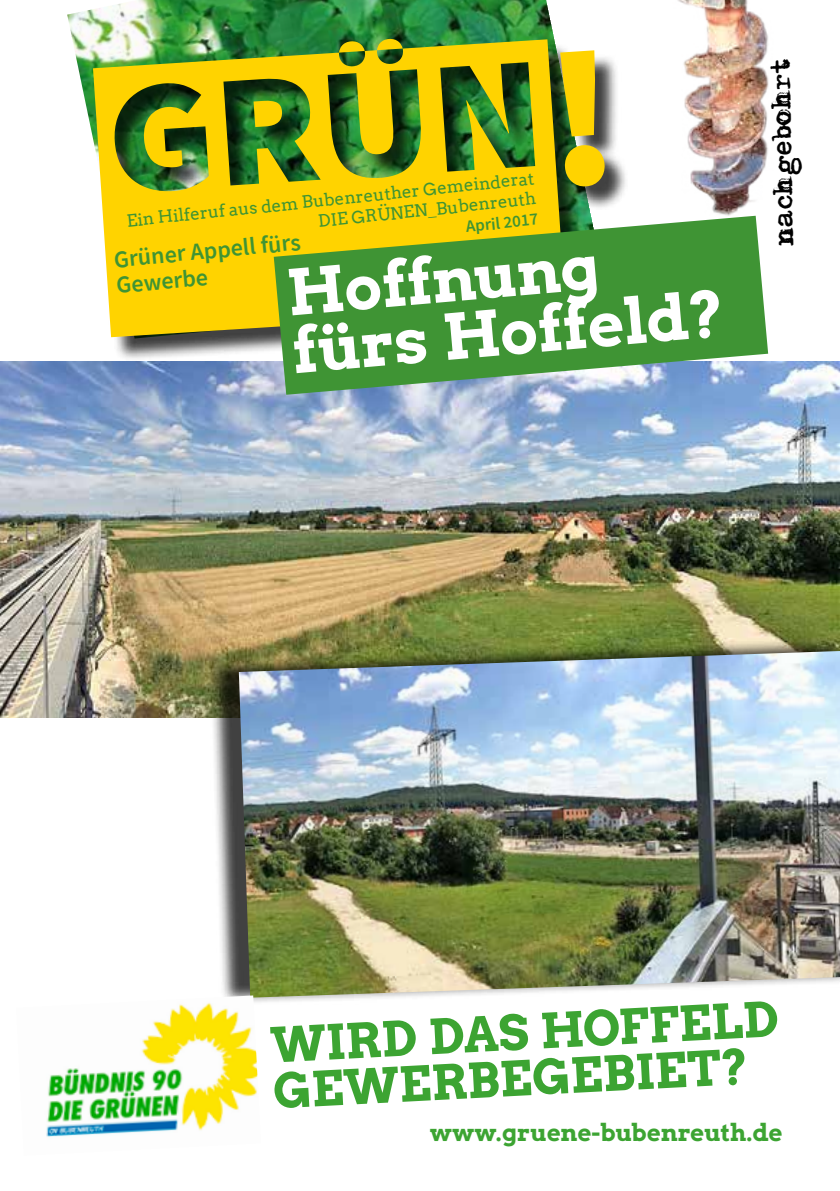
<style>
.page{position:relative;width:840px;height:1191px;background:#fff}
.page>*{position:absolute;margin:0;border:0;box-sizing:border-box;transform-origin:0 0}
.t1{font:62.8px/58px "Arvo Gruen";color:#fff}
.t2{font:48px/46px "Arvo Gruen";color:#3ca432}
.t3{font:24.4px "Adler";color:#000}
.t4{font:24px "Arvo Gruen";color:#3ca432}
.t5{font:600 24px/26.4px "Source Sans Pro";color:#3f9434}
.t6{font:17px/20.4px "Arvo";color:#3f9434;text-align:right}
.t7{font:600 17px "Source Sans Pro";color:#3f9434}
</style>
<div class="page">
<img style="left:0;top:362px;width:839px;height:355px">
<img style="left:67px;top:0;width:487px;height:138px">
<div style="left:97px;top:43px;width:532px;height:319px;background:#000;opacity:.75"></div>
<img style="left:93px;top:39px;width:472px;height:298px">
<svg style="left:273px;top:216px;width:494px;height:179px;fill:#3f9434"></svg>
<img style="left:672px;top:0;width:97px;height:227px">
<div style="left:208px;top:637px;width:631px;height:368px;background:#000;opacity:.75"></div>
<img style="left:239px;top:651px;width:600px;height:346px">
<img style="left:46px;top:995px;width:215px;height:142px">
<svg style="left:557px;top:50px;width:48px;height:137px"></svg>
<p class="t6" style="left:126px;top:210px;width:411px;rotate:-6deg">Ein Hilferuf aus dem Bubenreuther Gemeinderat<br>DIE GRÜNEN_Bubenreuth</p>
<p class="t7" style="left:464px;top:215px;width:74px;rotate:-6deg">April 2017</p>
<h3 class="t5" style="left:113px;top:245px;width:189px;rotate:-5deg">Grüner Appell fürs<br>Gewerbe</h3>
<h1 class="t1" style="left:284px;top:261px;width:435px;rotate:-5deg">Hoffnung fürs Hoffeld?</h1>
<h3 class="t3" style="left:773px;top:247px;width:189px;rotate:-91deg">nachgebohrt</h3>
<h2 class="t2" style="left:269px;top:1020px;width:510px;rotate:-3deg">WIRD DAS HOFFELD<br>GEWERBEGEBIET?</h2>
<h3 class="t4" style="left:429px;top:1115px;width:354px">www.gruene-bubenreuth.de</h3>
</div>
